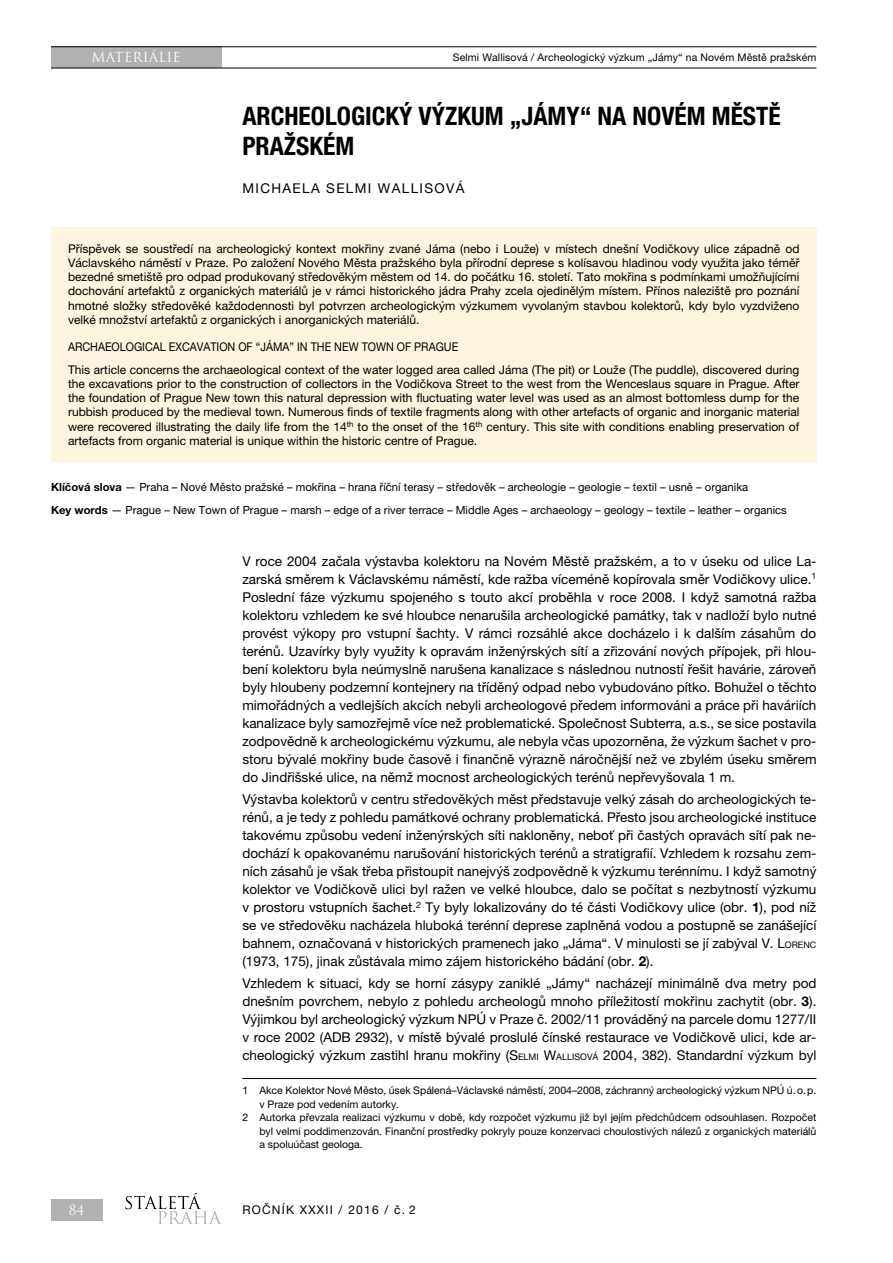
<style>
.page{position:relative;width:893px;height:1263px;background:#fff}
.page>*{position:absolute;margin:0;border:0;box-sizing:border-box;transform-origin:0 0}
.t1{font:700 condensed 25.5px/30px "Helvetica Neue LT Pro";color:#000}
.t2{font:13.5px/18px "Helvetica Neue LT Pro";color:#000;text-align:justify}
.t3{font:13.5px "Helvetica Neue LT Pro";letter-spacing:.1em;color:#000}
.t4{font:13.5px "Trajan Pro";letter-spacing:.01em;color:#fff}
.t5{font:12px/14.2px "Helvetica Neue LT Pro";color:#000;text-align:justify}
.t6{font:12px/22.8px "Helvetica Neue LT Pro";color:#000;scale:.9 1}
.t7{font:12px "Helvetica Neue LT Pro";letter-spacing:.1em;color:#000}
.t8{font:11.25px/22.2px "Helvetica Neue LT Pro";color:#000}
.t9{font:10.5px "Helvetica Neue LT Pro";color:#000}
.s1{font-weight:700}
.s2{font-family:"Helvetica Neue LT Pro Roman SC666"}
.s3{font-family:"Helvetica Neue LT Pro Roman SC666";font-size:9px}
</style>
<div class="page">
<div style="left:51px;top:47px;width:170px;height:21px;background:#b1b1b1"></div>
<div style="left:51px;top:1199px;width:51px;height:21px;background:#b1b1b1"></div>
<hr style="left:51px;top:46px;width:765px;height:1px;background:#000">
<hr style="left:51px;top:68px;width:765px;height:1px;background:#000">
<svg style="left:125px;top:1193px;width:96px;height:31px"></svg>
<div style="left:51px;top:227px;width:765px;height:235px;background:#fcf4de"></div>
<hr style="left:242px;top:1078px;width:574px;height:1px;background:#000">
<p class="t4" style="left:91px;top:49px;width:91px">MATERIÁLIE</p>
<p class="t9" style="left:453px;top:51px;width:365px">Selmi Wallisová / Archeologický výzkum „Jámy“ na Novém Městě pražském</p>
<h1 class="t1" style="left:242px;top:100px;width:540px">ARCHEOLOGICKÝ VÝZKUM „JÁMY“ NA NOVÉM MĚSTĚ<br>PRAŽSKÉM</h1>
<p class="t3" style="left:242px;top:180px;width:147px">Michaela Selm i Wall</p>
<p class="t2" style="left:420px;top:179px;width:46px">isová</p>
<p class="t5" style="left:68px;top:241px;width:733px">Příspěvek se soustředí na archeologický kontext mokřiny zvané Jáma (nebo i Louže) v místech dnešní Vodičkovy ulice západně od Václavského náměstí v Praze. Po založení Nového Města pražského byla přírodní deprese s kolísavou hladinou vody využita jako téměř bezedné smetiště pro odpad produkovaný středověkým městem od 14. do počátku 16. století. Tato mokřina s podmínkami umožňujícími dochování artefaktů z organických materiálů je v rámci historického jádra Prahy zcela ojedinělým místem. Přínos naleziště pro poznání hmotné složky středověké každodennosti byl potvrzen archeologickým výzkumem vyvolaným stavbou kolektorů, kdy bylo vyzdviženo velké množství artefaktů z organických i anorganických materiálů.</p>
<p class="t6" style="left:68px;top:335px;width:144px">Archaeological excavat</p>
<p class="t6" style="left:68px;top:335px;width:814px;text-indent:149px">ion of “Jáma” in the New Town of Prague<br>This article concerns the archaeological context of the water logged area called Jáma (The pit) or Louže (The puddle), discovered during</p>
<p class="t5" style="left:68px;top:376px;width:733px">the excavations prior to the construction of collectors in the Vodičkova Street to the west from the Wenceslaus square in Prague. After the foundation of Prague New town this natural depression with fluctuating water level was used as an almost bottomless dump for the rubbish produced by the medieval town. Numerous finds of textile fragments along with other artefacts of organic and inorganic material were recovered illustrating the daily life from the 14<sup>th</sup> to the onset of the 16<sup>th</sup> century. This site with conditions enabling preservation of artefacts from organic material is unique within the historic centre of Prague.</p>
<p class="t8" style="left:51px;top:476px;width:737px"><span class="s1">Klíčová slova</span> — Praha – Nové Město pražské – mokřina – hrana říční terasy – středověk – archeologie – geologie – textil – usně – organika<br><span class="s1">Key words</span> — Prague – New Town of Prague – marsh – edge of a river terrace – Middle Ages – archaeology – geology – textile – leather – organics</p>
<p class="t4" style="left:69px;top:1201px;width:17px">84</p>
<p class="t2" style="left:242px;top:552px;width:576px">V roce 2004 začala výstavba kolektoru na Novém Městě pražském, a to v úseku od ulice La&shy;zarská směrem k Václavskému náměstí, kde ražba víceméně kopírovala směr Vodičkovy ulice.<sup>1<br></sup>Poslední fáze výzkumu spojeného s touto akcí proběhla v roce 2008. I když samotná ražba kolektoru vzhledem ke své hloubce nenarušila archeologické památky, tak v nadloží bylo nutné provést výkopy pro vstupní šachty. V rámci rozsáhlé akce docházelo i k dalším zásahům do terénů. Uzavírky byly využity k opravám inženýrských sítí a zřizování nových přípojek, při hlou&shy;bení kolektoru byla neúmyslně narušena kanalizace s následnou nutností řešit havárie, zároveň byly hloubeny podzemní kontejnery na tříděný odpad nebo vybudováno pítko. Bohužel o těchto mimořádných a vedlejších akcích nebyli archeologové předem informováni a práce při haváriích kanalizace byly samozřejmě více než problematické. Společnost Subterra, a.s., se sice postavila zodpovědně k archeologickému výzkumu, ale nebyla včas upozorněna, že výzkum šachet v pro&shy;storu bývalé mokřiny bude časově i finančně výrazně náročnější než ve zbylém úseku směrem do Jindřišské ulice, na němž mocnost archeologických terénů nepřevyšovala 1 m.</p>
<p class="t2" style="left:242px;top:790px;width:576px">Výstavba kolektorů v centru středověkých měst představuje velký zásah do archeologických te&shy;rénů, a je tedy z pohledu památkové ochrany problematická. Přesto jsou archeologické instituce takovému způsobu vedení inženýrských síti nakloněny, neboť při častých opravách sítí pak ne&shy;dochází k opakovanému narušování historických terénů a stratigrafií. Vzhledem k rozsahu zem&shy;ních zásahů je však třeba přistoupit nanejvýš zodpovědně k výzkumu terénnímu. I když samotný kolektor ve Vodičkově ulici byl ražen ve velké hloubce, dalo se počítat s nezbytností výzkumu v prostoru vstupních šachet.<sup>2</sup> Ty byly lokalizovány do té části Vodičkovy ulice (obr. <span class="s1">1</span>), pod níž se ve středověku nacházela hluboká terénní deprese zaplněná vodou a postupně se zanášející bahnem, označovaná v historických pramenech jako „Jáma“. V minulosti se jí zabýval V. <span class="s2">L</span><span class="s3">ORENC </span>(1973, 175), jinak zůstávala mimo zájem historického bádání (obr. <span class="s1">2</span>).</p>
<p class="t2" style="left:242px;top:974px;width:576px;text-align:left">Vzhledem k situaci, kdy se horní zásypy zaniklé „Jámy“ nacházejí minimálně dva metry pod dnešním povrchem, nebylo z pohledu archeologů mnoho příležitostí mokřinu zachytit (obr. <span class="s1">3</span>).<br>Výjimkou byl archeologický výzkum NPÚ v Praze č. 2002/11 prováděný na parcele domu 1277/II v roce 2002 (ADB 2932), v místě bývalé proslulé čínské restaurace ve Vodičkově ulici, kde ar&shy;cheologický výzkum zastihl hranu mokřiny (<span class="s2">S</span><span class="s3">ELMI</span> <span class="s2">W</span><span class="s3">ALLISOVÁ</span> 2004, 382). Standardní výzkum byl</p>
<p class="t9" style="left:242px;top:1084px;width:576px">1 Akce Kolektor Nové Město, úsek Spálená–Václavské náměstí, 2004–2008, záchranný archeologický výzkum NPÚ ú.o.p.</p>
<p class="t9" style="left:259px;top:1098px;width:141px">v Praze pod vedením autorky.</p>
<p class="t9" style="left:242px;top:1111px;width:576px">2 Autorka převzala realizaci výzkumu v době, kdy rozpočet výzkumu již byl jejím předchůdcem odsouhlasen. Rozpočet</p>
<p class="t9" style="left:259px;top:1125px;width:559px">byl velmi poddimenzován. Finanční prostředky pokryly pouze konzervaci choulostivých nálezů z organických materiálů</p>
<p class="t9" style="left:259px;top:1138px;width:105px">a spoluúčast geologa.</p>
<p class="t7" style="left:242px;top:1203px;width:175px">ROČNÍK XXXII / 2016 / č. 2</p>
</div>
